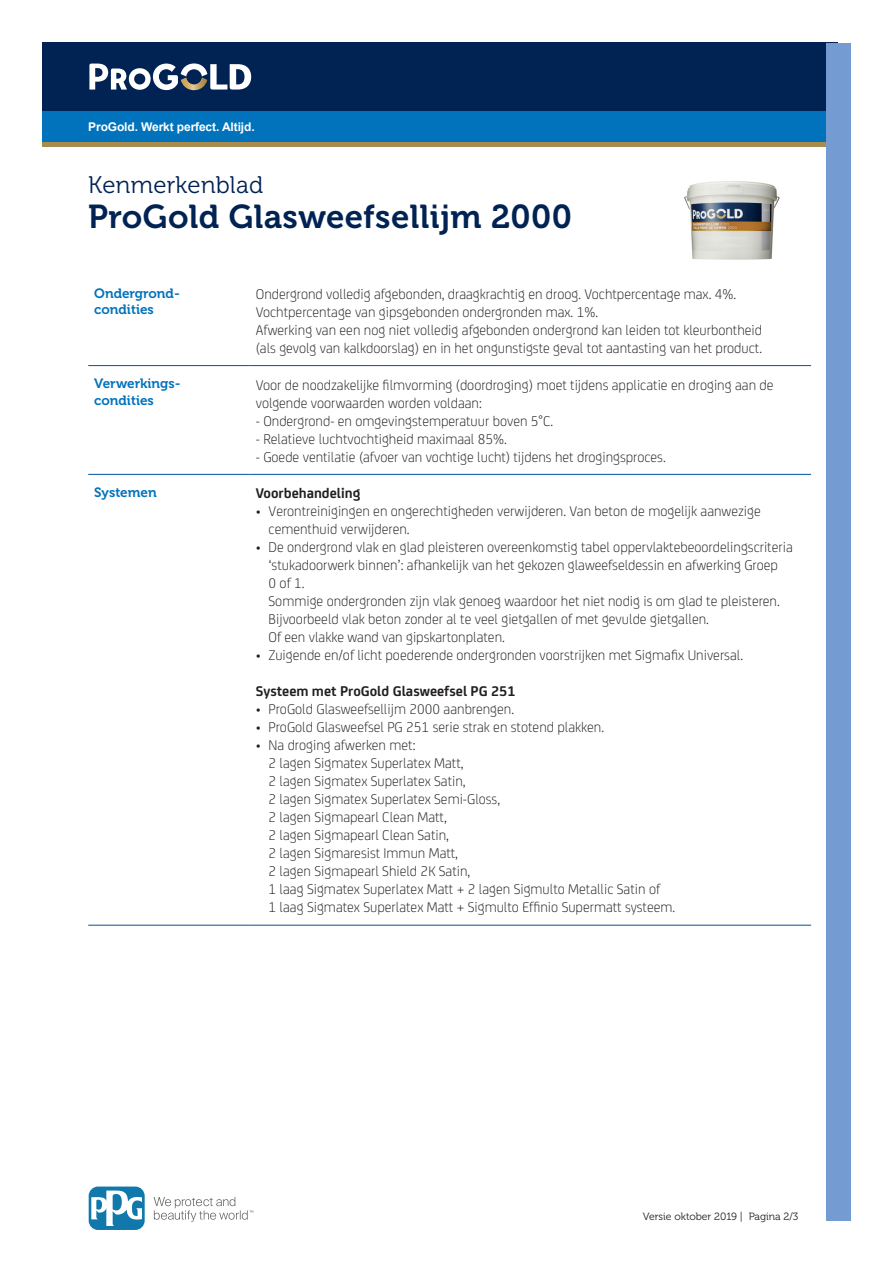
<style>
.page{position:relative;width:893px;height:1263px;background:#fff}
.page>*{position:absolute;margin:0;border:0;box-sizing:border-box;transform-origin:0 0}
.t1{font:33px "Museo 700";letter-spacing:.01em;color:#002354}
.t2{font:24px "Museo 300";letter-spacing:.01em;color:#002354}
.BODY{font:300 15px/18px "FS Joey";color:#231f20}
.BODY-2{font:700 15px "FS Joey";color:#231f20}
.KOP{font:13.5px/16.2px "Museo 700";color:#0073bc}
.t3{font:700 12px "Arial";letter-spacing:-.01em;color:#fff}
.t4{font:10.5px "Museo 300";color:#231f20}
</style>
<div class="page">
<div style="left:43px;top:43px;width:795px;height:69px;background:#002354"></div>
<div style="left:43px;top:112px;width:795px;height:34px;background:#0073bc"></div>
<hr style="left:43px;top:143px;width:795px;height:3px;background:#a88c4f">
<svg style="left:89px;top:63px;width:162px;height:27px"></svg>
<div style="left:825px;top:43px;width:25px;height:1177px;background:#749cd2"></div>
<svg style="left:154px;top:1197px;width:99px;height:25px"></svg>
<div style="left:89px;top:1187px;width:56px;height:43px;background:#1078aa;border-radius:9px"></div>
<svg style="left:91px;top:1189px;width:51px;height:37px"></svg>
<hr style="left:88px;top:365px;width:162px;height:1px;background:#0153a0">
<hr style="left:250px;top:365px;width:561px;height:1px;background:#0153a0">
<hr style="left:88px;top:474px;width:162px;height:1px;background:#0153a0">
<hr style="left:250px;top:474px;width:561px;height:1px;background:#0153a0">
<hr style="left:88px;top:925px;width:162px;height:1px;background:#0153a0">
<hr style="left:250px;top:925px;width:561px;height:1px;background:#0153a0">
<img style="left:684px;top:181px;width:96px;height:79px">
<p class="t3" style="left:88px;top:118px;width:168px">ProGold. Werkt perfect. Altijd.</p>
<h2 class="t2" style="left:88px;top:172px;width:177px">Kenmerkenblad</h2>
<h1 class="t1" style="left:88px;top:199px;width:485px">ProGold Glasweefsellijm 2000</h1>
<p class="KOP" style="left:94px;top:285px;width:87px">Ondergrond&shy;condities</p>
<p class="BODY" style="left:256px;top:284px;width:508px">Ondergrond volledig afgebonden, draagkrachtig en droog. Vochtpercentage max. 4%.<br>Vochtpercentage van gipsgebonden ondergronden max. 1%.<br>Afwerking van een nog niet volledig afgebonden ondergrond kan leiden tot kleurbontheid (als gevolg van kalkdoorslag) en in het ongunstigste geval tot aantasting van het product.</p>
<p class="KOP" style="left:94px;top:376px;width:88px">Verwerkings&shy;condities</p>
<p class="BODY" style="left:256px;top:375px;width:519px">Voor de noodzakelijke filmvorming (doordroging) moet tijdens applicatie en droging aan de volgende voorwaarden worden voldaan:</p>
<p class="BODY" style="left:256px;top:411px;width:299px">- Ondergrond- en omgevingstemperatuur boven 5°C.</p>
<p class="BODY" style="left:256px;top:429px;width:253px">- Relatieve luchtvochtigheid maximaal 85%.</p>
<p class="BODY" style="left:256px;top:447px;width:411px">- Goede ventilatie (afvoer van vochtige lucht) tijdens het drogingsproces.</p>
<p class="KOP" style="left:94px;top:485px;width:64px">Systemen</p>
<p class="BODY-2" style="left:256px;top:482px;width:106px">Voorbehandeling</p>
<p class="BODY" style="left:269px;top:501px;width:494px;text-indent:-13px">• Verontreinigingen en ongerechtigheden verwijderen. Van beton de mogelijk aanwezige cementhuid verwijderen.</p>
<p class="BODY" style="left:269px;top:537px;width:526px;text-indent:-13px">• De ondergrond vlak en glad pleisteren overeenkomstig tabel oppervlaktebeoordelingscriteria ‘stukadoorwerk binnen’: afhankelijk van het gekozen glaweefseldessin en afwerking Groep<br>0 of 1.<br>Sommige ondergronden zijn vlak genoeg waardoor het niet nodig is om glad te pleisteren.<br>Bijvoorbeeld vlak beton zonder al te veel gietgallen of met gevulde gietgallen.<br>Of een vlakke wand van gipskartonplaten.</p>
<p class="BODY" style="left:256px;top:645px;width:489px">• Zuigende en/of licht poederende ondergronden voorstrijken met Sigmafix Universal.</p>
<p class="BODY-2" style="left:256px;top:680px;width:261px">Systeem met ProGold Glasweefsel PG 251</p>
<p class="BODY" style="left:256px;top:699px;width:260px">• ProGold Glasweefsellijm 2000 aanbrengen.</p>
<p class="BODY" style="left:256px;top:717px;width:350px">• ProGold Glasweefsel PG 251 serie strak en stotend plakken.</p>
<p class="BODY" style="left:269px;top:735px;width:408px;text-indent:-13px">• Na droging afwerken met:<br>2 lagen Sigmatex Superlatex Matt,<br>2 lagen Sigmatex Superlatex Satin,<br>2 lagen Sigmatex Superlatex Semi-Gloss,<br>2 lagen Sigmapearl Clean Matt,<br>2 lagen Sigmapearl Clean Satin,<br>2 lagen Sigmaresist Immun Matt,<br>2 lagen Sigmapearl Shield 2K Satin,<br>1 laag Sigmatex Superlatex Matt + 2 lagen Sigmulto Metallic Satin of<br>1 laag Sigmatex Superlatex Matt + Sigmulto Effinio Supermatt systeem.</p>
<p class="t4" style="left:643px;top:1210px;width:157px">Versie oktober 2019 | Pagina 2/3</p>
</div>
